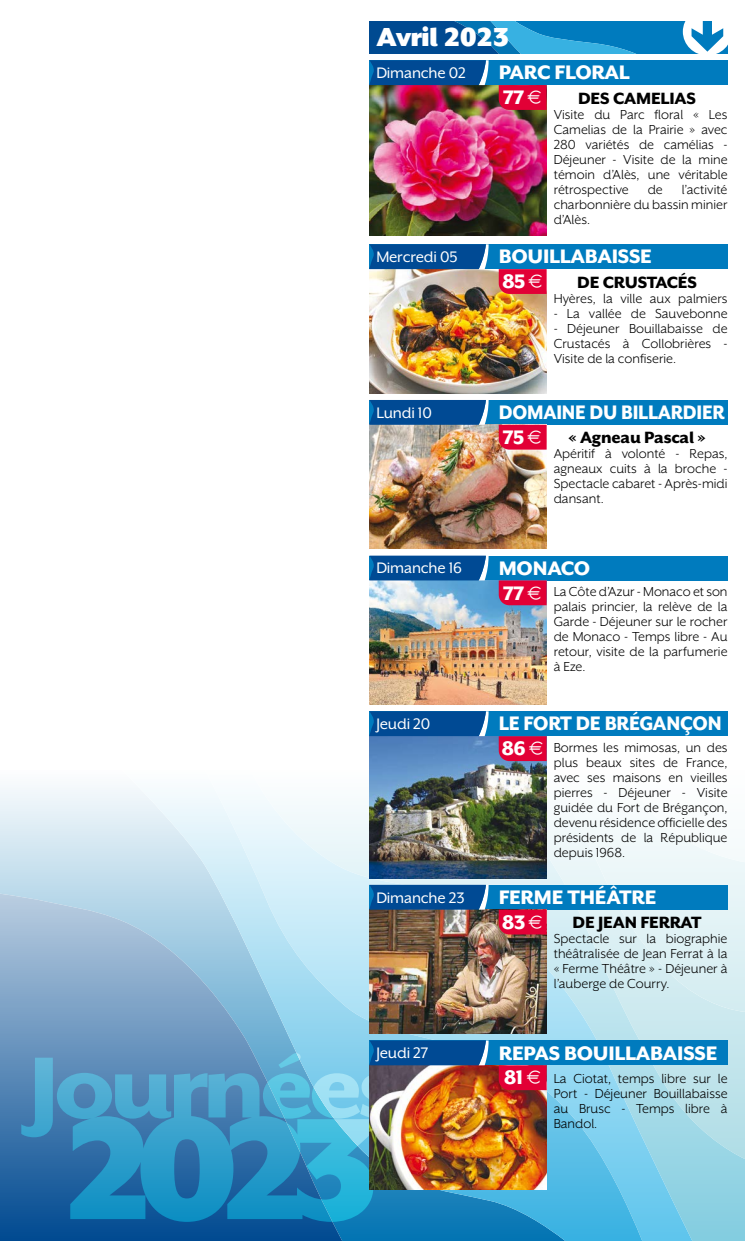
<style>
.page{position:relative;width:745px;height:1241px;background:#fff}
.page>*{position:absolute;margin:0;border:0;box-sizing:border-box;transform-origin:0 0}
.t1{font:900 30px "Mr Eaves XL San OT";letter-spacing:-.025em;color:#fff}
.t2{font:800 22.5px "Mr Eaves XL San OT";letter-spacing:-.01em;color:#fff}
.t3{font:800 22.5px "Mr Eaves XL San OT";letter-spacing:-.01em;color:#fff;scale:.91 1}
.t4{font:800 22.5px "Mr Eaves XL San OT";letter-spacing:-.01em;color:#fff;scale:.94 1}
.t5{font:800 18.75px "Mr Eaves XL San OT";letter-spacing:-.01em;color:#000}
.t6{font:17.5px "Mr Eaves XL San OT";letter-spacing:-.01em;color:#fff}
.t7{font:15px/15px "Mr Eaves XL San OT";color:#000;text-align:justify}
.s1{font-family:"Euro Collection";font-weight:400;font-size:18.75px}
</style>
<div class="page">
<svg style="left:691px;top:862px;width:53px;height:378px;background:#bce3eb"></svg>
<svg style="left:691px;top:844px;width:53px;height:18px"></svg>
<svg style="left:0;top:787px;width:121px;height:106px;background:#d7e9f2"></svg>
<svg style="left:0;top:893px;width:121px;height:347px;background:#779ec4"></svg>
<svg style="left:641px;top:824px;width:50px;height:416px;background:#b8e2ee"></svg>
<svg style="left:121px;top:769px;width:520px;height:471px"></svg>
<svg style="left:21px;top:1052px;width:380px;height:169px;background:#3c95c3"></svg>
<svg style="left:369px;top:21px;width:358px;height:32px;background:#1b7db9"></svg>
<div style="left:369px;top:60px;width:358px;height:25px;background:#007bbe"></div>
<img style="left:369px;top:85px;width:177px;height:150px">
<svg style="left:498px;top:85px;width:48px;height:25px"></svg>
<svg style="left:369px;top:60px;width:119px;height:25px;background:#085199"></svg>
<div style="left:369px;top:244px;width:358px;height:25px;background:#007bbe"></div>
<img style="left:369px;top:269px;width:177px;height:124px">
<svg style="left:498px;top:269px;width:48px;height:25px"></svg>
<svg style="left:369px;top:244px;width:119px;height:25px;background:#085299"></svg>
<div style="left:369px;top:555px;width:358px;height:25px;background:#007bbe"></div>
<img style="left:369px;top:580px;width:177px;height:124px">
<svg style="left:498px;top:580px;width:48px;height:25px"></svg>
<svg style="left:369px;top:555px;width:119px;height:25px;background:#0e559b"></svg>
<div style="left:369px;top:884px;width:358px;height:25px;background:#007bbe"></div>
<img style="left:369px;top:909px;width:177px;height:124px">
<svg style="left:498px;top:909px;width:48px;height:25px"></svg>
<svg style="left:369px;top:884px;width:119px;height:25px;background:#0f569c"></svg>
<div style="left:369px;top:400px;width:358px;height:25px;background:#007bbe"></div>
<img style="left:369px;top:425px;width:177px;height:124px">
<svg style="left:498px;top:425px;width:48px;height:24px"></svg>
<svg style="left:369px;top:400px;width:119px;height:25px;background:#0a5298"></svg>
<div style="left:369px;top:711px;width:358px;height:25px;background:#007bbe"></div>
<img style="left:369px;top:736px;width:177px;height:141px">
<svg style="left:498px;top:736px;width:48px;height:25px"></svg>
<svg style="left:369px;top:711px;width:119px;height:25px;background:#085299"></svg>
<div style="left:369px;top:1040px;width:358px;height:25px;background:#007bbe"></div>
<img style="left:369px;top:1065px;width:177px;height:124px">
<svg style="left:498px;top:1065px;width:48px;height:24px"></svg>
<svg style="left:369px;top:1040px;width:119px;height:25px;background:#085299"></svg>
<h1 class="t1" style="left:376px;top:20px;width:135px">Avril 2023</h1>
<h2 class="t2" style="left:498px;top:60px;width:132px">PARC FLORAL</h2>
<p class="t5" style="left:577px;top:87px;width:119px">DES CAMELIAS</p>
<p class="t7" style="left:553px;top:107px;width:175px">Visite du Parc floral « Les Camelias de la Prairie » avec 280 variétés de camélias - Déjeuner - Visite de la mine témoin d’Alès, une véritable rétrospective</p>
<p class="t6" style="left:376px;top:63px;width:91px">Dimanche 02</p>
<h2 class="t2" style="left:503px;top:85px;width:40px">77 <span class="s1">E</span></h2>
<p class="t7" style="left:553px;top:182px;width:175px;text-indent:128px">l’activité charbonnière du bassin minier d’Alès.</p>
<p class="t7" style="left:647px;top:182px;width:17px">de</p>
<p class="t6" style="left:376px;top:247px;width:82px">Mercredi 05</p>
<h2 class="t2" style="left:498px;top:244px;width:155px">BOUILLABAISSE</h2>
<p class="t5" style="left:577px;top:271px;width:121px">DE CRUSTACÉS</p>
<p class="t7" style="left:553px;top:290px;width:175px">Hyères, la ville aux palmiers</p>
<p class="t7" style="left:553px;top:305px;width:175px">- La vallée de Sauvebonne</p>
<p class="t7" style="left:553px;top:320px;width:175px">- Déjeuner Bouillabaisse de Crustacés à Collobrières - Visite de la confiserie.</p>
<h2 class="t2" style="left:501px;top:268px;width:42px">85 <span class="s1">E</span></h2>
<p class="t6" style="left:376px;top:403px;width:57px">Lundi 10</p>
<h2 class="t3" style="left:498px;top:399px;width:250px">DOMAINE DU BILLARDIER</h2>
<p class="t5" style="left:568px;top:427px;width:139px">« Agneau Pascal »</p>
<p class="t7" style="left:553px;top:446px;width:175px">Apéritif à volonté - Repas, agneaux cuits à la broche - Spectacle cabaret - Après-midi dansant.</p>
<h2 class="t2" style="left:502px;top:424px;width:41px">75 <span class="s1">E</span></h2>
<p class="t6" style="left:376px;top:558px;width:87px">Dimanche 16</p>
<h2 class="t2" style="left:498px;top:555px;width:93px">MONACO</h2>
<p class="t7" style="left:553px;top:584px;width:175px">La Côte d’Azur - Monaco et son palais princier, la relève de la Garde - Déjeuner sur le rocher de Monaco - Temps libre - Au retour, visite de la parfumerie à Eze.</p>
<h2 class="t2" style="left:503px;top:580px;width:40px">77 <span class="s1">E</span></h2>
<p class="t6" style="left:376px;top:714px;width:55px">Jeudi 20</p>
<h2 class="t4" style="left:498px;top:710px;width:238px">LE FORT DE BRÉGANÇON</h2>
<p class="t7" style="left:553px;top:739px;width:175px">Bormes les mimosas, un des plus beaux sites de France, avec ses maisons en vieilles pierres - Déjeuner - Visite guidée du Fort de Brégançon, devenu résidence officielle des présidents de la République depuis 1968.</p>
<h2 class="t2" style="left:501px;top:735px;width:44px">86 <span class="s1">E</span></h2>
<p class="t6" style="left:376px;top:887px;width:90px">Dimanche 23</p>
<h2 class="t2" style="left:498px;top:884px;width:159px">FERME THÉÂTRE</h2>
<p class="t5" style="left:572px;top:911px;width:130px">DE JEAN FERRAT</p>
<p class="t7" style="left:553px;top:931px;width:175px">Spectacle sur la biographie théâtralisée de Jean Ferrat à la « Ferme Théâtre » - Déjeuner à l’auberge de Courry.</p>
<h2 class="t2" style="left:501px;top:909px;width:43px">83 <span class="s1">E</span></h2>
<p class="t6" style="left:376px;top:1043px;width:54px">Jeudi 27</p>
<h2 class="t2" style="left:498px;top:1039px;width:220px">REPAS BOUILLABAISSE</h2>
<p class="t7" style="left:553px;top:1070px;width:175px">La Ciotat, temps libre sur le Port - Déjeuner Bouillabaisse au Brusc - Temps libre à Bandol.</p>
<h2 class="t2" style="left:503px;top:1064px;width:39px">81 <span class="s1">E</span></h2>
</div>
